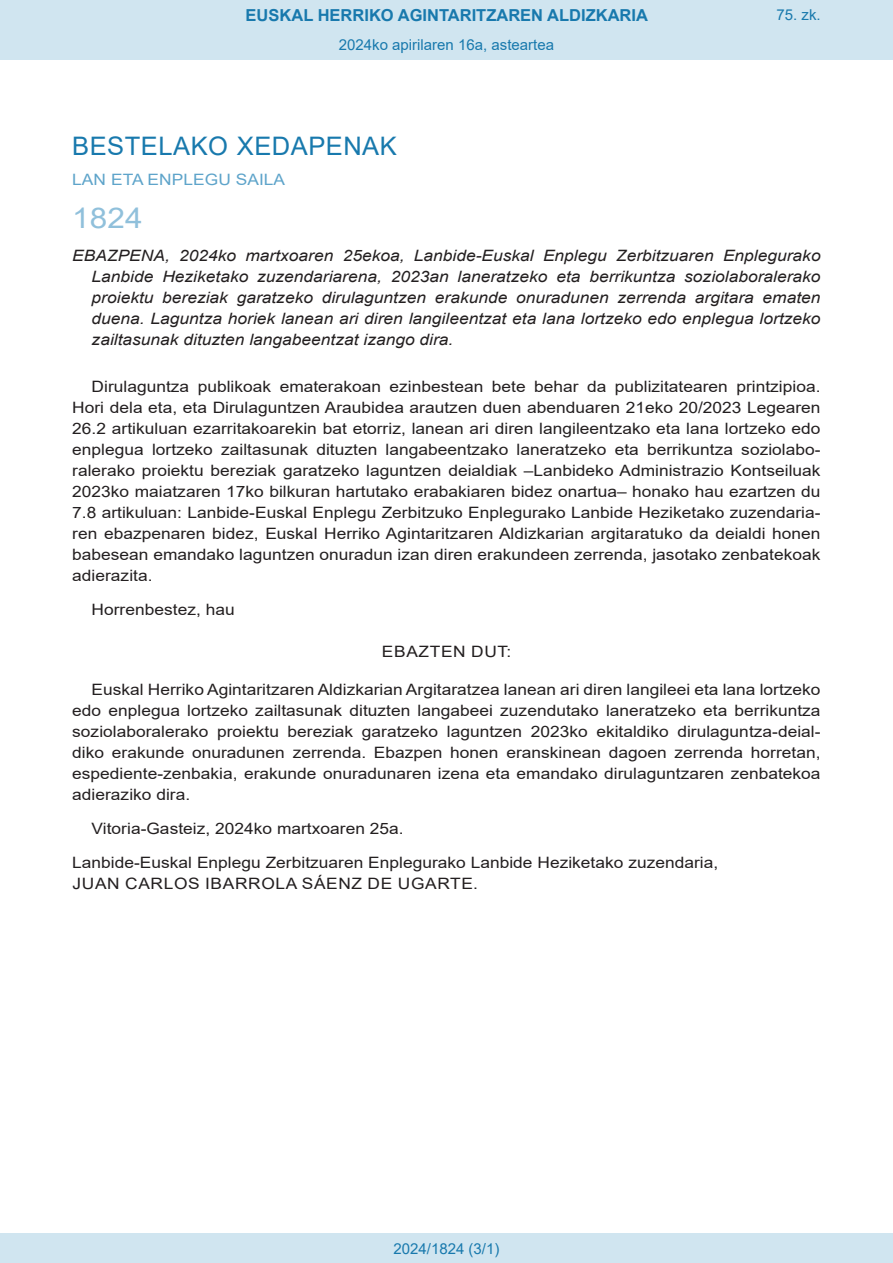
<style>
.page{position:relative;width:893px;height:1263px;background:#fff}
.page>*{position:absolute;margin:0;border:0;box-sizing:border-box;transform-origin:0 0}
.BOPVOrden{font:28.5px "Arial";color:#90c0db;scale:1.11 1}
.BOPVSeccion{font:25.5px "Arial";letter-spacing:.02em;color:#1879ad}
.t1{font:700 16.5px "Arial";color:#1879ad}
.BOPVDetalle{font:15.6px/21px "Arial";color:#231f20;text-align:justify;scale:1.11 1}
.BOPVTitulo{font:italic 15.6px/21px "Arial";color:#231f20;text-align:justify;scale:1.11 1}
.BOPVFirmaPuesto{font:15.6px "Arial";color:#231f20;scale:1.11 1}
.BOPVFirmaLugFec{font:15.6px "Arial";color:#231f20;scale:1.11 1}
.BOPVFirmaNombre{font:15.6px "Arial";letter-spacing:.035em;color:#231f20;scale:1.11 1}
.BOPVOrganismo{font:15.6px "Arial";letter-spacing:.005em;color:#5ea4ca;scale:1.11 1}
.BOPVClave{font:15.6px "Arial";letter-spacing:.035em;color:#231f20;scale:1.11 1}
.Paginacion_Centro{font:15px "Arial";color:#1879ad}
</style>
<div class="page">
<div style="left:0;top:0;width:893px;height:60px;background:#d0e5f0"></div>
<div style="left:0;top:1233px;width:893px;height:30px;background:#d0e5f0"></div>
<p class="t1" style="left:246px;top:3px;width:404px">EUSKAL HERRIKO AGINTARITZAREN ALDIZKARIA</p>
<p class="Paginacion_Centro" style="left:339px;top:35px;width:217px">2024ko apirilaren 16a, asteartea</p>
<p class="Paginacion_Centro" style="left:776px;top:5px;width:46px">75. zk.</p>
<p class="BOPVSeccion" style="left:72px;top:128px;width:326px">BESTELAKO XEDAPENAK</p>
<p class="BOPVOrganismo" style="left:72px;top:169px;width:193px">LAN ETA ENPLEGU SAILA</p>
<p class="BOPVOrden" style="left:72px;top:198px;width:65px">1824</p>
<p class="BOPVTitulo" style="left:92px;top:246px;width:658px;text-indent:-19px">EBAZPENA, 2024ko martxoaren 25ekoa, Lanbide-Euskal Enplegu Zerbitzuaren Enplegurako Lanbide Heziketako zuzendariarena, 2023an laneratzeko eta berrikuntza soziolaboralerako proiektu bereziak garatzeko dirulaguntzen erakunde onuradunen zerrenda argitara ematen duena. Laguntza horiek lanean ari diren langileentzat eta lana lortzeko edo enplegua lortzeko zailtasunak dituzten langabeentzat izango dira.</p>
<p class="BOPVDetalle" style="left:72px;top:376px;width:676px;text-indent:19px">Dirulaguntza publikoak ematerakoan ezinbestean bete behar da publizitatearen printzipioa.<br>Hori dela eta, eta Dirulaguntzen Araubidea arautzen duen abenduaren 21eko 20/2023 Legearen 26.2 artikuluan ezarritakoarekin bat etorriz, lanean ari diren langileentzako eta lana lortzeko edo enplegua lortzeko zailtasunak dituzten langabeentzako laneratzeko eta berrikuntza soziolabo&shy;ralerako proiektu bereziak garatzeko laguntzen deialdiak –Lanbideko Administrazio Kontseiluak 2023ko maiatzaren 17ko bilkuran hartutako erabakiaren bidez onartua– honako hau ezartzen du 7.8 artikuluan: Lanbide-Euskal Enplegu Zerbitzuko Enplegurako Lanbide Heziketako zuzendaria&shy;ren ebazpenaren bidez, Euskal Herriko Agintaritzaren Aldizkarian argitaratuko da deialdi honen babesean emandako laguntzen onuradun izan diren erakundeen zerrenda, jasotako zenbatekoak adierazita.</p>
<p class="BOPVDetalle" style="left:92px;top:599px;width:130px">Horrenbestez, hau</p>
<p class="BOPVClave" style="left:382px;top:641px;width:118px">EBAZTEN DUT:</p>
<p class="BOPVDetalle" style="left:72px;top:679px;width:676px;text-indent:19px">Euskal Herriko Agintaritzaren Aldizkarian Argitaratzea lanean ari diren langileei eta lana lortzeko edo enplegua lortzeko zailtasunak dituzten langabeei zuzendutako laneratzeko eta berrikuntza soziolaboralerako proiektu bereziak garatzeko laguntzen 2023ko ekitaldiko dirulaguntza-deial&shy;diko erakunde onuradunen zerrenda. Ebazpen honen eranskinean dagoen zerrenda horretan, espediente-zenbakia, erakunde onuradunaren izena eta emandako dirulaguntzaren zenbatekoa adieraziko dira.</p>
<p class="BOPVFirmaLugFec" style="left:92px;top:818px;width:283px">Vitoria-Gasteiz, 2024ko martxoaren 25a.</p>
<p class="BOPVFirmaPuesto" style="left:72px;top:851px;width:583px">Lanbide-Euskal Enplegu Zerbitzuaren Enplegurako Lanbide Heziketako zuzendaria,</p>
<p class="BOPVFirmaNombre" style="left:73px;top:872px;width:367px">JUAN CARLOS IBARROLA SÁENZ DE UGARTE.</p>
<p class="Paginacion_Centro" style="left:393px;top:1238px;width:107px">2024/1824 (3/1)</p>
</div>
